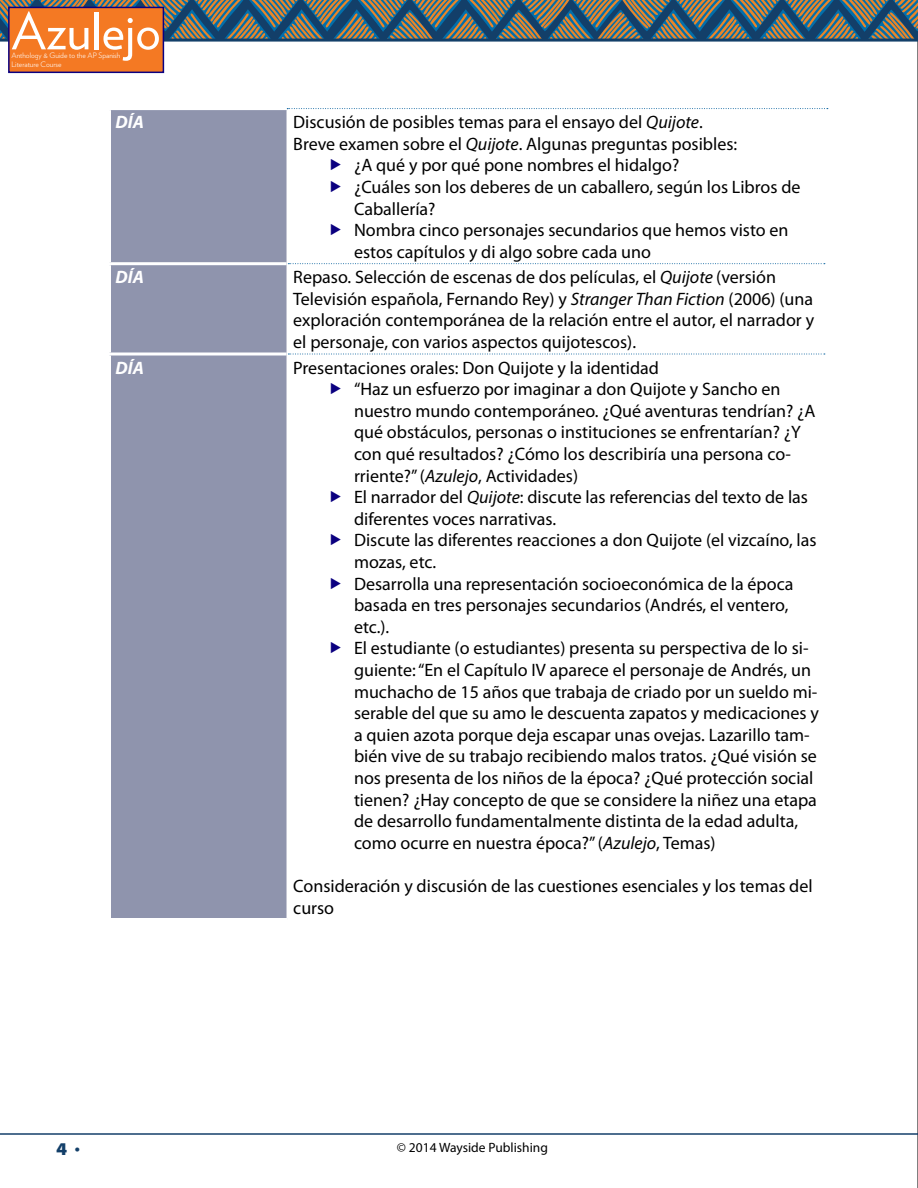
<style>
.page{position:relative;width:918px;height:1188px;background:#fff}
.page>*{position:absolute;margin:0;border:0;box-sizing:border-box;transform-origin:0 0}
.t1{font:51px "Verlag";color:#fff}
.t2{font:18px/21.6px "Myriad Pro";color:#000}
.t3{font:italic 700 18px "Myriad Pro";color:#fff}
.t4{font:900 semi-expanded 18px "Myriad Pro";color:#133f69}
.t5{font:13.5px "Myriad Pro";color:#000}
.t6{font:300 7.5px/9px "Verlag";color:#fff}
.s1{font-style:italic}
.s2{font-size:13.5px}
</style>
<div class="page">
<hr style="left:917px;top:0;width:1px;height:1188px;background:#000">
<svg style="left:0;top:0;width:918px;height:42px"></svg>
<hr style="left:0;top:1133px;width:918px;height:2px;background:#133f69">
<div style="left:8px;top:7px;width:156px;height:66px;background:#f47923;border:2px solid #0b0080"></div>
<div style="left:111px;top:110px;width:176px;height:808px;background:#8f94ad"></div>
<hr style="left:108px;top:262px;width:179px;height:3px;background:#fff">
<svg style="left:109px;top:352px;width:178px;height:4px"></svg>
<svg style="left:287px;top:108px;width:541px;height:1px"></svg>
<svg style="left:288px;top:263px;width:537px;height:1px"></svg>
<svg style="left:288px;top:354px;width:537px;height:1px"></svg>
<h1 class="t1" style="left:11px;top:-7px;width:151px">Azulejo</h1>
<p class="t6" style="left:11px;top:51px;width:110px">Anthology &amp; Guide to the AP Spanish<br>Literature Course</p>
<p class="t3" style="left:116px;top:110px;width:30px">DÍA</p>
<p class="t2" style="left:293px;top:111px;width:411px">Discusión de posibles temas para el ensayo del <span class="s1">Quijote</span>.</p>
<p class="t2" style="left:293px;top:133px;width:446px">Breve examen sobre el <span class="s1">Quijote</span>. Algunas preguntas posibles:</p>
<p class="t2" style="left:354px;top:154px;width:327px">¿A qué y por qué pone nombres el hidalgo?</p>
<p class="t2" style="left:354px;top:176px;width:448px">¿Cuáles son los deberes de un caballero, según los Libros de</p>
<p class="t2" style="left:354px;top:197px;width:83px">Caballería?</p>
<p class="t2" style="left:354px;top:219px;width:436px">Nombra cinco personajes secundarios que hemos visto en</p>
<p class="t2" style="left:354px;top:241px;width:299px">estos capítulos y di algo sobre cada uno</p>
<p class="t3" style="left:115px;top:265px;width:30px">DÍA</p>
<p class="t2" style="left:293px;top:266px;width:522px">Repaso. Selección de escenas de dos películas, el <span class="s1">Quijote</span> (versión Televisión española, Fernando Rey) y <span class="s1">Stranger Than Fiction</span> (2006) (una exploración contemporánea de la relación entre el autor, el narrador y el personaje, con varios aspectos quijotescos).</p>
<p class="t3" style="left:115px;top:356px;width:30px">DÍA</p>
<p class="t2" style="left:354px;top:356px;width:466px;text-indent:-61px">Presentaciones orales: Don Quijote y la identidad<br>“Haz un esfuerzo por imaginar a don Quijote y Sancho en nuestro mundo contemporáneo. ¿Qué aventuras tendrían? ¿A qué obstáculos, personas o instituciones se enfrentarían? ¿Y con qué resultados? ¿Cómo los describiría una persona co&shy;rriente?” (<span class="s1">Azulejo</span>, Actividades)<br>El narrador del <span class="s1">Quijote</span>: discute las referencias del texto de las diferentes voces narrativas.<br>Discute las diferentes reacciones a don Quijote (el vizcaíno, las mozas, etc.<br>Desarrolla una representación socioeconómica de la época basada en tres personajes secundarios (Andrés, el ventero, etc.).<br>El estudiante (o estudiantes) presenta su perspectiva de lo si&shy;guiente: “En el Capítulo IV aparece el personaje de Andrés, un muchacho de 15 años que trabaja de criado por un sueldo mi&shy;serable del que su amo le descuenta zapatos y medicaciones y a quien azota porque deja escapar unas ovejas. Lazarillo tam&shy;bién vive de su trabajo recibiendo malos tratos. ¿Qué visión se nos presenta de los niños de la época? ¿Qué protección social tienen? ¿Hay concepto de que se considere la niñez una etapa de desarrollo fundamentalmente distinta de la edad adulta, como ocurre en nuestra época?” (<span class="s1">Azulejo</span>, Temas)</p>
<p class="t2" style="left:293px;top:875px;width:521px">Consideración y discusión de las cuestiones esenciales y los temas del curso</p>
<p class="t4" style="left:56px;top:1138px;width:25px">4 <span class="s2">•</span></p>
<p class="t5" style="left:397px;top:1139px;width:152px">© 2014 Wayside Publishing</p>
</div>
